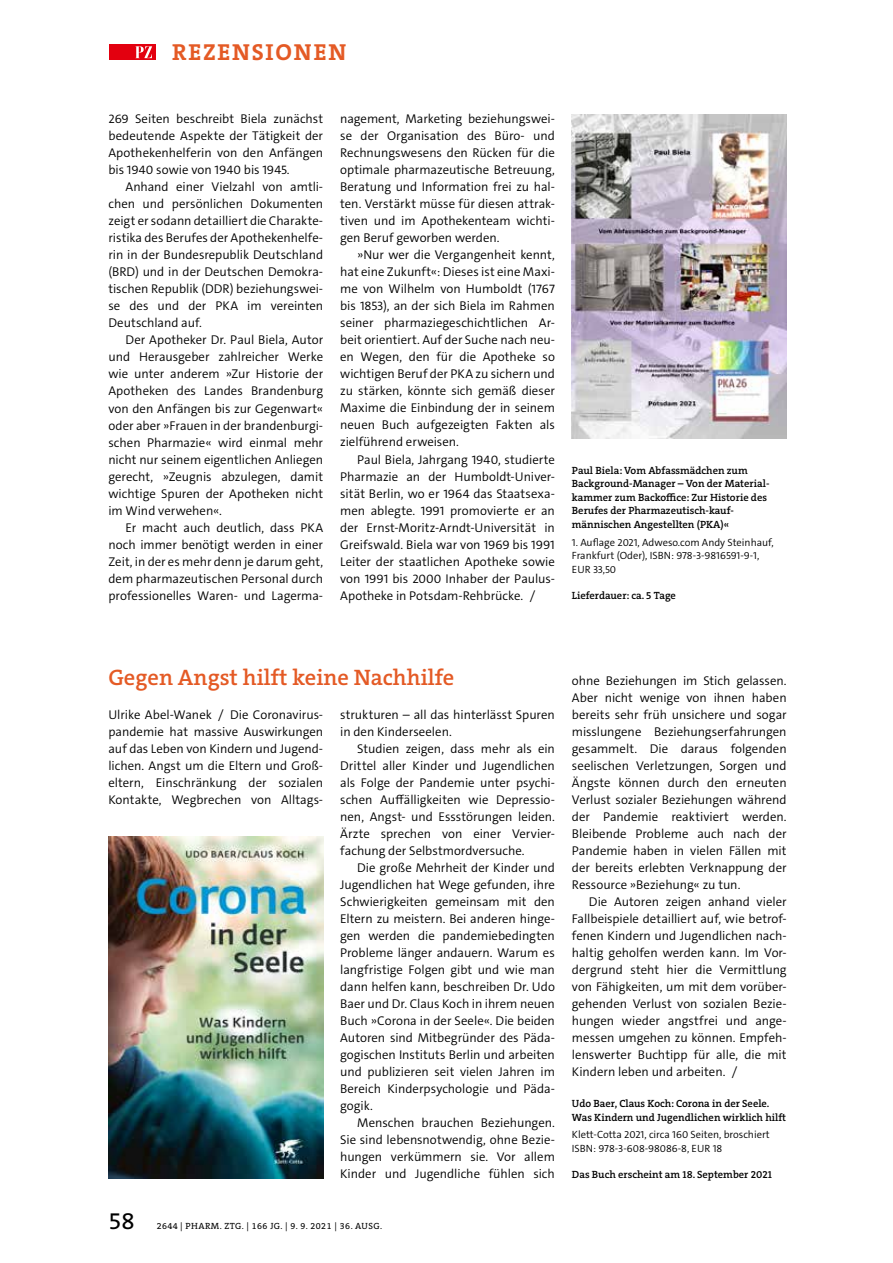
<style>
.page{position:relative;width:893px;height:1263px;background:#fff}
.page>*{position:absolute;margin:0;border:0;box-sizing:border-box;transform-origin:0 0}
.t1{font:24px "The Serif C5";color:#000}
.t2{font:700 23.25px "The Serif C5";letter-spacing:.075em;color:#e45a25}
.t3{font:600 22.5px "The Serif C5";color:#e45a25}
.t4{font:300 12.75px/17px "The Sans C5";color:#000;text-align:justify}
.t5{font:600 10.5px/13.5px "The Serif C5";color:#000}
.t6{font:300 10.5px/13.5px "The Sans C5";color:#000}
.t7{font:9px "The Serif C5";letter-spacing:.05em;color:#000}
</style>
<div class="page">
<div style="left:109px;top:45px;width:46px;height:15px;background:#e3000f"></div>
<svg style="left:135px;top:46px;width:17px;height:12px"></svg>
<img style="left:108px;top:836px;width:215px;height:342px">
<img style="left:572px;top:115px;width:215px;height:323px">
<h2 class="t2" style="left:172px;top:37px;width:176px">REZENSIONEN</h2>
<p class="t4" style="left:108px;top:111px;width:216px">269 Seiten beschreibt Biela zunächst bedeutende Aspekte der Tätigkeit der Apothekenhelferin von den Anfängen bis 1940 sowie von 1940 bis 1945.</p>
<p class="t4" style="left:108px;top:179px;width:216px;text-indent:17px">Anhand einer Vielzahl von amtli&shy;chen und persönlichen Dokumenten zeigt er sodann detailliert die Charakte&shy;ristika des Berufes der Apothekenhelfe&shy;rin in der Bundesrepublik Deutschland (BRD) und in der Deutschen Demokra&shy;tischen Republik (DDR) beziehungswei&shy;se des und der PKA im vereinten Deutschland auf.</p>
<p class="t4" style="left:108px;top:332px;width:216px;text-indent:17px">Der Apotheker Dr. Paul Biela, Autor und Herausgeber zahlreicher Werke wie unter anderem »Zur Historie der Apotheken des Landes Brandenburg von den Anfängen bis zur Gegenwart« oder aber »Frauen in der brandenburgi&shy;schen Pharmazie« wird einmal mehr nicht nur seinem eigentlichen Anliegen gerecht, »Zeugnis abzulegen, damit wichtige Spuren der Apotheken nicht im Wind verwehen«.</p>
<p class="t4" style="left:108px;top:519px;width:216px;text-indent:17px">Er macht auch deutlich, dass PKA noch immer benötigt werden in einer Zeit, in der es mehr denn je darum geht, dem pharmazeutischen Personal durch professionelles Waren- und Lagerma-</p>
<p class="t4" style="left:340px;top:111px;width:216px">nagement, Marketing beziehungswei&shy;se der Organisation des Büro- und Rechnungswesens den Rücken für die optimale pharmazeutische Betreuung, Beratung und Information frei zu hal&shy;ten. Verstärkt müsse für diesen attrak&shy;tiven und im Apothekenteam wichti&shy;gen Beruf geworben werden.</p>
<p class="t4" style="left:340px;top:247px;width:216px;text-indent:17px">»Nur wer die Vergangenheit kennt, hat eine Zukunft«: Dieses ist eine Maxi&shy;me von Wilhelm von Humboldt (1767 bis 1853), an der sich Biela im Rahmen seiner pharmaziegeschichtlichen Ar&shy;beit orientiert. Auf der Suche nach neu&shy;en Wegen, den für die Apotheke so wichtigen Beruf der PKA zu sichern und zu stärken, könnte sich gemäß dieser Maxime die Einbindung der in seinem neuen Buch aufgezeigten Fakten als zielführend erweisen.</p>
<p class="t4" style="left:340px;top:451px;width:216px;text-indent:17px">Paul Biela, Jahrgang 1940, studierte Pharmazie an der Humboldt-Univer&shy;sität Berlin, wo er 1964 das Staatsexa&shy;men ablegte. 1991 promovierte er an der Ernst-Moritz-Arndt-Universität in Greifswald. Biela war von 1969 bis 1991<br>Leiter der staatlichen Apotheke sowie von 1991 bis 2000 Inhaber der Paulus-Apotheke in Potsdam-Rehbrücke. /</p>
<p class="t5" style="left:572px;top:464px;width:199px">Paul Biela: Vom Abfassmädchen zum Background-Manager – Von der Material&shy;kammer zum Backoffice: Zur Historie des Berufes der Pharmazeutisch-kauf&shy;männischen Angestellten (PKA)«</p>
<p class="t6" style="left:572px;top:535px;width:203px">1. Auflage 2021, Adweso.com Andy Steinhauf,<br>Frankfurt (Oder), ISBN: 978-3-9816591-9-1,<br>EUR 33,50</p>
<p class="t5" style="left:572px;top:589px;width:106px">Lieferdauer: ca. 5 Tage</p>
<h3 class="t3" style="left:108px;top:663px;width:348px">Gegen Angst hilft keine Nachhilfe</h3>
<p class="t4" style="left:108px;top:706px;width:216px">Ulrike Abel-Wanek / Die Coronavirus&shy;pandemie hat massive Auswirkungen auf das Leben von Kindern und Jugend&shy;lichen. Angst um die Eltern und Groß&shy;eltern, Einschränkung der sozialen Kontakte, Wegbrechen von Alltags-</p>
<p class="t4" style="left:340px;top:706px;width:216px">strukturen – all das hinterlässt Spuren in den Kinderseelen.</p>
<p class="t4" style="left:340px;top:740px;width:216px;text-indent:17px">Studien zeigen, dass mehr als ein Drittel aller Kinder und Jugendlichen als Folge der Pandemie unter psychi&shy;schen Auffälligkeiten wie Depressio&shy;nen, Angst- und Essstörungen leiden.<br>Ärzte sprechen von einer Vervier&shy;fachung der Selbstmordversuche.</p>
<p class="t4" style="left:340px;top:859px;width:216px;text-indent:17px">Die große Mehrheit der Kinder und Jugendlichen hat Wege gefunden, ihre Schwierigkeiten gemeinsam mit den Eltern zu meistern. Bei anderen hinge&shy;gen werden die pandemiebedingten Probleme länger andauern. Warum es langfristige Folgen gibt und wie man dann helfen kann, beschreiben Dr. Udo Baer und Dr. Claus Koch in ihrem neuen Buch »Corona in der Seele«. Die beiden Autoren sind Mitbegründer des Päda&shy;gogischen Instituts Berlin und arbeiten und publizieren seit vielen Jahren im Bereich Kinderpsychologie und Päda&shy;gogik.</p>
<p class="t4" style="left:340px;top:1114px;width:216px;text-indent:17px">Menschen brauchen Beziehungen.<br>Sie sind lebensnotwendig, ohne Bezie&shy;hungen verkümmern sie. Vor allem Kinder und Jugendliche fühlen sich</p>
<h1 class="t1" style="left:108px;top:1205px;width:28px">58</h1>
<p class="t7" style="left:157px;top:1220px;width:227px">2644 | PHARM. ZTG. | 166 JG. | 9. 9. 2021 | 36. AUSG.</p>
<p class="t4" style="left:572px;top:672px;width:216px">ohne Beziehungen im Stich gelassen.<br>Aber nicht wenige von ihnen haben bereits sehr früh unsichere und sogar misslungene Beziehungserfahrungen gesammelt. Die daraus folgenden seelischen Verletzungen, Sorgen und Ängste können durch den erneuten Verlust sozialer Beziehungen während der Pandemie reaktiviert werden.<br>Bleibende Probleme auch nach der Pandemie haben in vielen Fällen mit der bereits erlebten Verknappung der Ressource »Beziehung« zu tun.</p>
<p class="t4" style="left:572px;top:893px;width:216px;text-indent:17px">Die Autoren zeigen anhand vieler Fallbeispiele detailliert auf, wie betrof&shy;fenen Kindern und Jugendlichen nach&shy;haltig geholfen werden kann. Im Vor&shy;dergrund steht hier die Vermittlung von Fähigkeiten, um mit dem vorüber&shy;gehenden Verlust von sozialen Bezie&shy;hungen wieder angstfrei und ange&shy;messen umgehen zu können. Empfeh&shy;lenswerter Buchtipp für alle, die mit Kindern leben und arbeiten. /</p>
<p class="t5" style="left:572px;top:1097px;width:216px">Udo Baer, Claus Koch: Corona in der Seele.<br>Was Kindern und Jugendlichen wirklich hilft</p>
<p class="t6" style="left:572px;top:1128px;width:199px">Klett-Cotta 2021, circa 160 Seiten, broschiert<br>ISBN: 978-3-608-98086-8, EUR 18</p>
<p class="t5" style="left:572px;top:1168px;width:201px">Das Buch erscheint am 18. September 2021</p>
</div>
